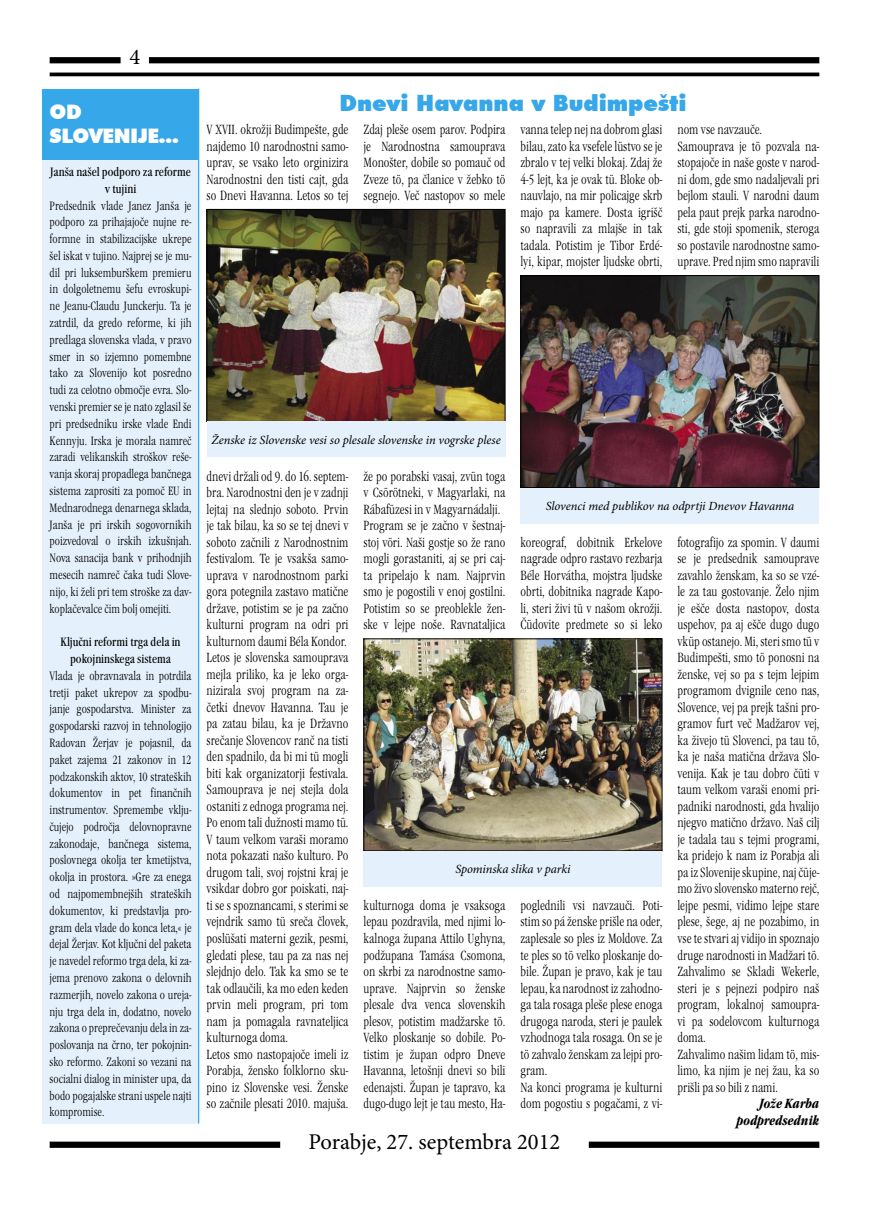
<style>
.page{position:relative;width:869px;height:1205px;background:#fff}
.page>*{position:absolute;margin:0;border:0;box-sizing:border-box;transform-origin:0 0}
.t1{font:22.5px "Minion Pro";color:#000}
.cím{font:900 22.5px "Futura BT";color:#36a7e9}
.cím-2{font:900 20px "Futura BT";letter-spacing:-.025em;color:#fff}
.ujszoveg{font:13.75px/16.5px "Garamond Itc TEE Ligh Cond";color:#000;text-align:justify;scale:.93 1}
.ujalairas{font:italic 700 condensed 13.75px "Garamond Itc TEE";color:#000;scale:.93 1}
.ujszoveg-2{font:12.5px/16.8px "Garamond Itc TEE Ligh Cond";color:#000;text-align:justify;scale:.95 1}
.szoveg{font:italic 12.5px "Minion Pro";letter-spacing:-.005em;color:#000}
.ujszoveg-3{font:condensed 12.5px/16.8px "Garamond Itc TEE";color:#000;text-align:center;scale:.95 1}
</style>
<div class="page">
<div style="left:50px;top:1141px;width:230px;height:7px;background:#000"></div>
<div style="left:588px;top:1141px;width:231px;height:7px;background:#000"></div>
<hr style="left:50px;top:73px;width:769px;height:3px;background:#000">
<div style="left:50px;top:57px;width:70px;height:6px;background:#000"></div>
<div style="left:149px;top:57px;width:670px;height:6px;background:#000"></div>
<div style="left:43px;top:89px;width:155px;height:1034px;background:#e4f0fb"></div>
<div style="left:43px;top:89px;width:155px;height:70px;background:#36a7e9"></div>
<hr style="left:198px;top:89px;width:1px;height:1034px;background:#36a7e9">
<img style="left:208px;top:211px;width:295px;height:209px">
<div style="left:206px;top:209px;width:299px;height:213px;border:1px solid #000"></div>
<div style="left:206px;top:422px;width:299px;height:35px;background:#e4f0fb"></div>
<img style="left:365px;top:640px;width:295px;height:209px">
<div style="left:363px;top:638px;width:299px;height:213px;border:1px solid #000"></div>
<div style="left:363px;top:851px;width:299px;height:35px;background:#e4f0fb"></div>
<img style="left:522px;top:277px;width:295px;height:209px">
<div style="left:520px;top:275px;width:299px;height:213px;border:1px solid #000"></div>
<div style="left:520px;top:488px;width:299px;height:35px;background:#e4f0fb"></div>
<h1 class="t1" style="left:129px;top:44px;width:12px">4</h1>
<p class="cím-2" style="left:50px;top:100px;width:34px">OD</p>
<p class="cím-2" style="left:50px;top:124px;width:131px">SLOVENIJE…</p>
<p class="ujszoveg-3" style="left:50px;top:163px;width:150px">Janša našel podporo za reforme v tujini</p>
<p class="ujszoveg-2" style="left:50px;top:197px;width:151px">Predsednik vlade Janez Janša je podporo za prihajajoče nujne re&shy;formne in stabilizacijske ukrepe šel iskat v tujino. Najprej se je mu&shy;dil pri luksemburškem premieru in dolgoletnemu šefu evroskupi&shy;ne Jeanu-Claudu Junckerju. Ta je zatrdil, da gredo reforme, ki jih predlaga slovenska vlada, v pravo smer in so izjemno pomembne tako za Slovenijo kot posredno tudi za celotno območje evra. Slo&shy;venski premier se je nato zglasil še pri predsedniku irske vlade Endi Kennyju. Irska je morala namreč zaradi velikanskih stroškov reše&shy;vanja skoraj propadlega bančnega sistema zaprositi za pomoč EU in Mednarodnega denarnega sklada, Janša je pri irskih sogovornikih poizvedoval o irskih izkušnjah.<br>Nova sanacija bank v prihodnjih mesecih namreč čaka tudi Slove&shy;nijo, ki želi pri tem stroške za dav&shy;koplačevalce čim bolj omejiti.</p>
<p class="ujszoveg-3" style="left:60px;top:634px;width:128px">Ključni reformi trga dela in pokojninskega sistema</p>
<p class="ujszoveg-2" style="left:50px;top:667px;width:151px">Vlada je obravnavala in potrdila tretji paket ukrepov za spodbu&shy;janje gospodarstva. Minister za gospodarski razvoj in tehnologijo Radovan Žerjav je pojasnil, da paket zajema 21 zakonov in 12 podzakonskih aktov, 10 strateških dokumentov in pet finančnih instrumentov. Spremembe vklju&shy;čujejo področja delovnopravne zakonodaje, bančnega sistema, poslovnega okolja ter kmetijstva, okolja in prostora. »Gre za enega od najpomembnejših strateških dokumentov, ki predstavlja pro&shy;gram dela vlade do konca leta,« je dejal Žerjav. Kot ključni del paketa je navedel reformo trga dela, ki za&shy;jema prenovo zakona o delovnih razmerjih, novelo zakona o ureja&shy;nju trga dela in, dodatno, novelo zakona o preprečevanju dela in za&shy;poslovanja na črno, ter pokojnin&shy;sko reformo. Zakoni so vezani na socialni dialog in minister upa, da bodo pogajalske strani uspele najti kompromise.</p>
<p class="cím" style="left:339px;top:90px;width:348px">Dnevi Havanna v Budimpešti</p>
<p class="ujszoveg" style="left:206px;top:122px;width:154px">V XVII. okrožji Budimpešte, gde najdemo 10 narodnostni samo&shy;uprav, se vsako leto orginizira Narodnostni den tisti cajt, gda so Dnevi Havanna. Letos so tej</p>
<p class="ujszoveg" style="left:363px;top:122px;width:154px">Zdaj pleše osem parov. Podpira je Narodnostna samouprava Monošter, dobile so pomauč od Zveze tö, pa članice v žebko tö segnejo. Več nastopov so mele</p>
<p class="ujszoveg" style="left:520px;top:122px;width:154px">vanna telep nej na dobrom glasi bilau, zato ka vsefele lüstvo se je zbralo v tej velki blokaj. Zdaj že 4-5 lejt, ka je ovak tü. Bloke ob&shy;nauvlajo, na mir policajge skrb majo pa kamere. Dosta igrišč so napravili za mlajše in tak tadala. Potistim je Tibor Erdé&shy;lyi, kipar, mojster ljudske obrti,</p>
<p class="ujszoveg" style="left:677px;top:122px;width:92px">nom vse navzauče.</p>
<p class="ujszoveg" style="left:677px;top:138px;width:154px">Samouprava je tö pozvala na&shy;stopajoče in naše goste v narod&shy;ni dom, gde smo nadaljevali pri bejlom stauli. V narodni daum pela paut prejk parka narodno&shy;sti, gde stoji spomenik, steroga so postavile narodnostne samo&shy;uprave. Pred njim smo napravili</p>
<p class="szoveg" style="left:211px;top:432px;width:291px">Ženske iz Slovenske vesi so plesale slovenske in vogrske plese</p>
<p class="ujszoveg" style="left:206px;top:468px;width:154px">dnevi držali od 9. do 16. septem&shy;bra. Narodnostni den je v zadnji lejtaj na slednjo soboto. Prvin je tak bilau, ka so se tej dnevi v soboto začnili z Narodnostnim festivalom. Te je vsakša samo&shy;uprava v narodnostnom parki gora potegnila zastavo matične države, potistim se je pa začno kulturni program na odri pri kulturnom daumi Béla Kondor.</p>
<p class="ujszoveg" style="left:206px;top:650px;width:154px">Letos je slovenska samouprava mejla priliko, ka je leko orga&shy;nizirala svoj program na za&shy;četki dnevov Havanna. Tau je pa zatau bilau, ka je Državno srečanje Slovencov ranč na tisti den spadnilo, da bi mi tü mogli biti kak organizatorji festivala.<br>Samouprava je nej stejla dola ostaniti z ednoga programa nej.<br>Po enom tali dužnosti mamo tü.<br>V taum velkom varaši moramo nota pokazati našo kulturo. Po drugom tali, svoj rojstni kraj je vsikdar dobro gor poiskati, naj&shy;ti se s spoznancami, s sterimi se vejndrik samo tü sreča človek, poslüšati materni gezik, pesmi, gledati plese, tau pa za nas nej slejdnjo delo. Tak ka smo se te tak odlaučili, ka mo eden keden prvin meli program, pri tom nam ja pomagala ravnateljica kulturnoga doma.</p>
<p class="ujszoveg" style="left:206px;top:1046px;width:154px">Letos smo nastopajoče imeli iz Porabja, žensko folklorno sku&shy;pino iz Slovenske vesi. Ženske so začnile plesati 2010. majuša.</p>
<p class="ujszoveg" style="left:363px;top:468px;width:154px">že po porabski vasaj, zvün toga v Csörötneki, v Magyarlaki, na Rábafüzesi in v Magyarnádalji.</p>
<p class="ujszoveg" style="left:363px;top:518px;width:154px">Program se je začno v šestnaj&shy;stoj vöri. Naši gostje so že rano mogli gorastaniti, aj se pri caj&shy;ta pripelajo k nam. Najprvin smo je pogostili v enoj gostilni.<br>Potistim so se preoblekle žen&shy;ske v lejpe noše. Ravnataljica</p>
<p class="szoveg" style="left:545px;top:499px;width:250px">Slovenci med publikov na odprtji Dnevov Havanna</p>
<p class="ujszoveg" style="left:520px;top:534px;width:154px">koreograf, dobitnik Erkelove nagrade odpro rastavo rezbarja Béle Horvátha, mojstra ljudske obrti, dobitnika nagrade Kapo&shy;li, steri živi tü v našom okrožji.<br>Čüdovite predmete so si leko</p>
<p class="ujszoveg" style="left:677px;top:534px;width:154px">fotografijo za spomin. V daumi se je predsednik samouprave zavahlo ženskam, ka so se vzé&shy;le za tau gostovanje. Želo njim je ešče dosta nastopov, dosta uspehov, pa aj ešče dugo dugo vküp ostanejo. Mi, steri smo tü v Budimpešti, smo tö ponosni na ženske, vej so pa s tejm lejpim programom dvignile ceno nas, Slovence, vej pa prejk tašni pro&shy;gramov furt več Madžarov vej, ka živejo tü Slovenci, pa tau tö, ka je naša matična država Slo&shy;venija. Kak je tau dobro čüti v taum velkom varaši enomi pri&shy;padniki narodnosti, gda hvalijo njegvo matično državo. Naš cilj je tadala tau s tejmi programi, ka pridejo k nam iz Porabja ali pa iz Slovenije skupine, naj čüje&shy;mo živo slovensko materno rejč, lejpe pesmi, vidimo lejpe stare plese, šege, aj ne pozabimo, in vse te stvari aj vidijo in spoznajo druge narodnosti in Madžari tö.</p>
<p class="ujszoveg" style="left:677px;top:963px;width:154px">Zahvalimo se Skladi Wekerle, steri je s pejnezi podpiro naš program, lokalnoj samoupra&shy;vi pa sodelovcom kulturnoga doma.</p>
<p class="ujszoveg" style="left:677px;top:1046px;width:154px">Zahvalimo našim lidam tö, mis&shy;limo, ka njim je nej žau, ka so prišli pa so bili z nami.</p>
<p class="ujalairas" style="left:758px;top:1095px;width:66px">Jože Karba</p>
<p class="ujalairas" style="left:736px;top:1112px;width:90px">podpredsednik</p>
<p class="szoveg" style="left:455px;top:862px;width:116px">Spominska slika v parki</p>
<p class="ujszoveg" style="left:363px;top:897px;width:154px">kulturnoga doma je vsaksoga lepau pozdravila, med njimi lo&shy;kalnoga župana Attilo Ughyna, podžupana Tamása Csomona, on skrbi za narodnostne samo&shy;uprave. Najprvin so ženske plesale dva venca slovenskih plesov, potistim madžarske tö.<br>Velko ploskanje so dobile. Po&shy;tistim je župan odpro Dneve Havanna, letošnji dnevi so bili edenajsti. Župan je tapravo, ka dugo-dugo lejt je tau mesto, Ha-</p>
<p class="ujszoveg" style="left:520px;top:897px;width:154px">poglednili vsi navzauči. Poti&shy;stim so pá ženske prišle na oder, zaplesale so ples iz Moldove. Za te ples so tö velko ploskanje do&shy;bile. Župan je pravo, kak je tau lepau, ka narodnost iz zahodno&shy;ga tala rosaga pleše plese enoga drugoga naroda, steri je paulek vzhodnoga tala rosaga. On se je tö zahvalo ženskam za lejpi pro&shy;gram.</p>
<p class="ujszoveg" style="left:520px;top:1079px;width:154px">Na konci programa je kulturni dom pogostiu s pogačami, z vi-</p>
<h1 class="t1" style="left:308px;top:1128px;width:253px">Porabje, 27. septembra 2012</h1>
</div>
